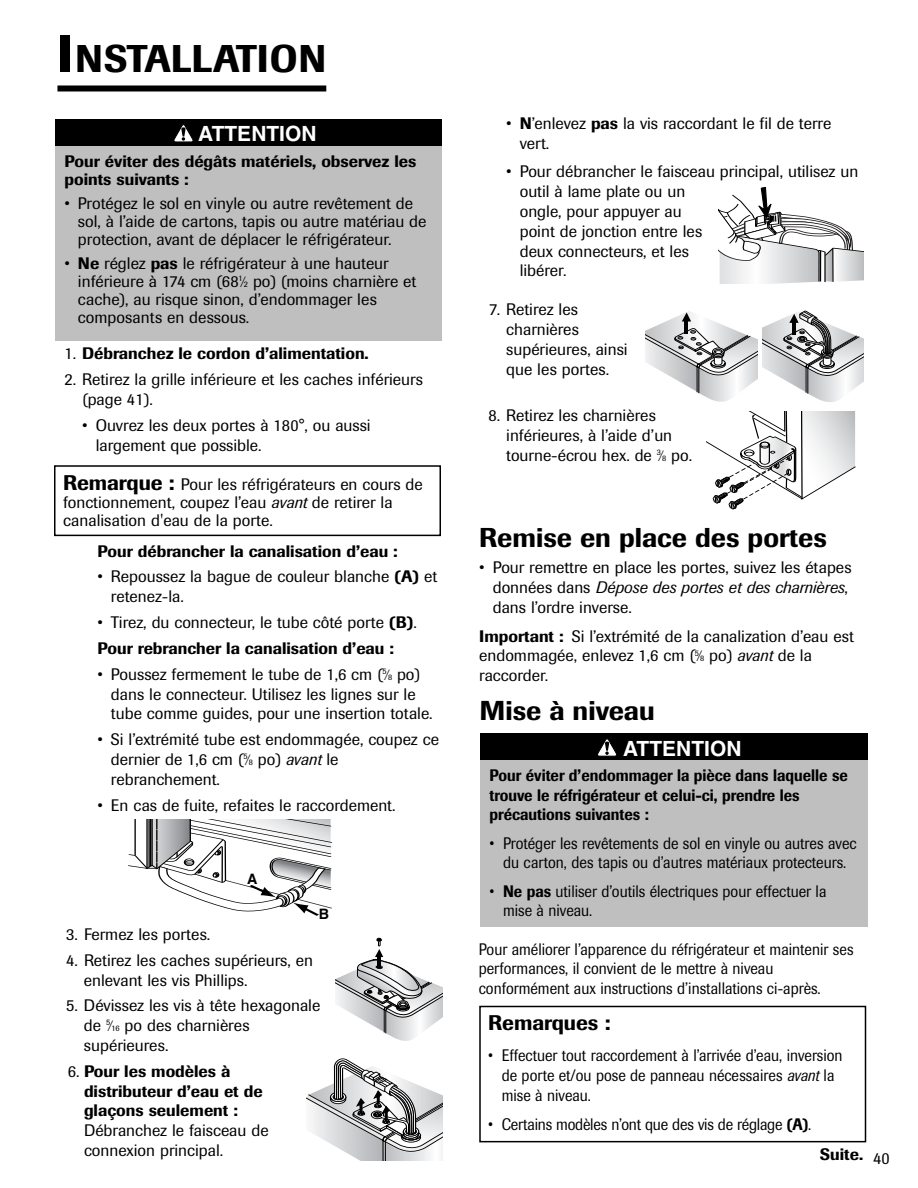
<style>
.page{position:relative;width:918px;height:1188px;background:#fff}
.page>*{position:absolute;margin:0;border:0;box-sizing:border-box;transform-origin:0 0}
.t1{font:500 38.25px "Imago";color:#000}
.t2{font:500 27px "Imago";color:#000}
.t3{font:700 21px "Helvetica";color:#fff}
.t4{font:500 21px "Imago";color:#000}
.t5{font:16.5px/19.8px "Imago";color:#000}
.t6{font:16.5px/19.5px "Imago";color:#000;scale:.9 1}
.t7{font:500 16.5px/19.8px "Imago";color:#000}
.t8{font:500 16.5px/19.5px "Imago";color:#000;scale:.9 1}
.t9{font:700 14.4px "Helvetica";color:#000}
.s1{font-size:51px}
.s2{font-weight:500}
.s3{font-size:14.85px}
.s4{font-size:8.25px}
.s5{font-weight:400}
.s6{font-weight:500;font-size:21px}
.s7{font-style:italic}
</style>
<div class="page">
<div style="left:57px;top:85px;width:269px;height:6px;background:#000"></div>
<div style="left:56px;top:143px;width:386px;height:198px;background:#bfbfbf"></div>
<div style="left:56px;top:119px;width:386px;height:27px;background:#000"></div>
<svg style="left:174px;top:124px;width:19px;height:18px"></svg>
<svg style="left:646px;top:310px;width:218px;height:92px"></svg>
<svg style="left:336px;top:938px;width:106px;height:103px"></svg>
<svg style="left:307px;top:1058px;width:135px;height:102px"></svg>
<svg style="left:719px;top:187px;width:145px;height:97px"></svg>
<div style="left:54px;top:465px;width:387px;height:71px;border:2px solid #000"></div>
<svg style="left:128px;top:820px;width:204px;height:96px"></svg>
<svg style="left:707px;top:412px;width:149px;height:98px"></svg>
<div style="left:481px;top:758px;width:387px;height:168px;background:#bfbfbf"></div>
<div style="left:481px;top:733px;width:387px;height:27px;background:#000"></div>
<svg style="left:597px;top:739px;width:20px;height:17px"></svg>
<div style="left:479px;top:1006px;width:387px;height:136px;border:2px solid #000"></div>
<h1 class="t1" style="left:57px;top:45px;width:270px"><span class="s1">I</span>NSTALLATION</h1>
<p class="t3" style="left:198px;top:126px;width:120px">ATTENTION</p>
<p class="t7" style="left:64px;top:154px;width:353px;line-height:18px">Pour éviter des dégâts matériels, observez les points suivants :</p>
<p class="t5" style="left:78px;top:195px;width:350px;line-height:18px;text-indent:-13px">• Protégez le sol en vinyle ou autre revêtement de sol, à l’aide de cartons, tapis ou autre matériau de protection, avant de déplacer le réfrigérateur.</p>
<p class="t5" style="left:78px;top:255px;width:340px;line-height:18px;text-indent:-14px">• <span class="s2">Ne</span> réglez <span class="s2">pas</span> le réfrigérateur à une hauteur inférieure à 174 cm (68<sup>1</sup><span class="s3">⁄</span><span class="s4">2</span> po) (moins charnière et cache), au risque sinon, d’endommager les composants en dessous.</p>
<p class="t7" style="left:65px;top:345px;width:306px"><span class="s5">1.</span> Débranchez le cordon d’alimentation.</p>
<p class="t5" style="left:82px;top:371px;width:342px;text-indent:-18px">2. Retirez la grille inférieure et les caches inférieurs (page 41).</p>
<p class="t5" style="left:96px;top:416px;width:277px;text-indent:-13px">• Ouvrez les deux portes à 180°, ou aussi largement que possible.</p>
<p class="t5" style="left:63px;top:476px;width:361px;line-height:18px"><span class="s6">Remarque :</span> Pour les réfrigérateurs en cours de fonctionnement, coupez l’eau <span class="s7">avant</span> de retirer la canalisation d'eau de la porte.</p>
<p class="t7" style="left:98px;top:543px;width:302px">Pour débrancher la canalisation d’eau :</p>
<p class="t5" style="left:111px;top:568px;width:328px;text-indent:-13px">• Repoussez la bague de couleur blanche <span class="s2">(A)</span> et retenez-la.</p>
<p class="t7" style="left:97px;top:611px;width:321px;line-height:25.8px"><span class="s5">• Tirez, du connecteur, le tube côté porte</span> (B)<span class="s5">.<br></span>Pour rebrancher la canalisation d’eau :</p>
<p class="t5" style="left:111px;top:665px;width:323px;text-indent:-13px">• Poussez fermement le tube de 1,6 cm (<sup>5</sup><span class="s3">⁄</span><span class="s4">8</span> po) dans le connecteur. Utilisez les lignes sur le tube comme guides, pour une insertion totale.</p>
<p class="t5" style="left:111px;top:731px;width:329px;text-indent:-13px">• Si l’extrémité tube est endommagée, coupez ce dernier de 1,6 cm (<sup>5</sup><span class="s3">⁄</span><span class="s4">8</span> po) <span class="s7">avant</span> le rebranchement.</p>
<p class="t5" style="left:97px;top:796px;width:300px">• En cas de fuite, refaites le raccordement.</p>
<p class="t9" style="left:247px;top:874px;width:12px">A</p>
<p class="t9" style="left:319px;top:908px;width:12px">B</p>
<p class="t5" style="left:66px;top:926px;width:146px">3. Fermez les portes.</p>
<p class="t5" style="left:84px;top:951px;width:230px;text-indent:-18px">4. Retirez les caches supérieurs, en enlevant les vis Phillips.</p>
<p class="t5" style="left:84px;top:997px;width:238px;text-indent:-18px">5. Dévissez les vis à tête hexagonale de <sup>5</sup><span class="s3">⁄</span><span class="s4">16</span> po des charnières supérieures.</p>
<p class="t7" style="left:84px;top:1063px;width:180px;text-indent:-16px"><span class="s5">6.</span> Pour les modèles à distributeur d’eau et de glaçons seulement :</p>
<p class="t5" style="left:84px;top:1122px;width:186px">Débranchez le faisceau de connexion principal.</p>
<p class="t5" style="left:520px;top:114px;width:313px;text-indent:-13px">• <span class="s2">N</span>’enlevez <span class="s2">pas</span> la vis raccordant le fil de terre vert.</p>
<p class="t5" style="left:520px;top:163px;width:340px;text-indent:-13px">• Pour débrancher le faisceau principal, utilisez un outil à lame plate ou un<br>ongle, pour appuyer au<br>point de jonction entre les<br>deux connecteurs, et les<br>libérer.</p>
<p class="t5" style="left:506px;top:301px;width:123px;text-indent:-17px">7. Retirez les charnières supérieures, ainsi que les portes.</p>
<p class="t5" style="left:506px;top:407px;width:187px;text-indent:-18px">8. Retirez les charnières inférieures, à l’aide d’un tourne-écrou hex. de <sup>3</sup><span class="s3">⁄</span><span class="s4">8</span> po.</p>
<h2 class="t2" style="left:479px;top:528px;width:349px">Remise en place des portes</h2>
<p class="t5" style="left:493px;top:559px;width:361px;text-indent:-13px">• Pour remettre en place les portes, suivez les étapes données dans <span class="s7">Dépose des portes et des charnières</span>, dans l’ordre inverse.</p>
<p class="t5" style="left:479px;top:627px;width:376px"><span class="s2">Important :</span> Si l’extrémité de la canalization d’eau est endommagée, enlevez 1,6 cm (<sup>5</sup><span class="s3">⁄</span><span class="s4">8</span> po) <span class="s7">avant</span> de la raccorder.</p>
<h2 class="t2" style="left:480px;top:701px;width:177px">Mise à niveau</h2>
<p class="t3" style="left:623px;top:740px;width:120px">ATTENTION</p>
<p class="t8" style="left:490px;top:767px;width:399px">Pour éviter d’endommager la pièce dans laquelle se trouve le réfrigérateur et celui-ci, prendre les précautions suivantes :</p>
<p class="t6" style="left:490px;top:834px;width:409px;text-align:center">• Protéger les revêtements de sol en vinyle ou autres avec du carton, des tapis ou d’autres matériaux protecteurs.</p>
<p class="t6" style="left:503px;top:882px;width:361px;text-indent:-14px">• <span class="s2">Ne pas</span> utiliser d’outils électriques pour effectuer la mise à niveau.</p>
<p class="t6" style="left:479px;top:940px;width:418px">Pour améliorer l’apparence du réfrigérateur et maintenir ses performances, il convient de le mettre à niveau conformément aux instructions d’installations ci-après.</p>
<p class="t4" style="left:488px;top:1016px;width:124px">Remarques :</p>
<p class="t6" style="left:502px;top:1047px;width:380px;text-indent:-14px">• Effectuer tout raccordement à l’arrivée d’eau, inversion de porte et/ou pose de panneau nécessaires <span class="s7">avant</span> la mise à niveau.</p>
<p class="t6" style="left:488px;top:1116px;width:361px">• Certains modèles n’ont que des vis de réglage <span class="s2">(A)</span>.</p>
<p class="t7" style="left:820px;top:1146px;width:45px">Suite.</p>
<p class="t5" style="left:873px;top:1149px;width:18px">40</p>
</div>
